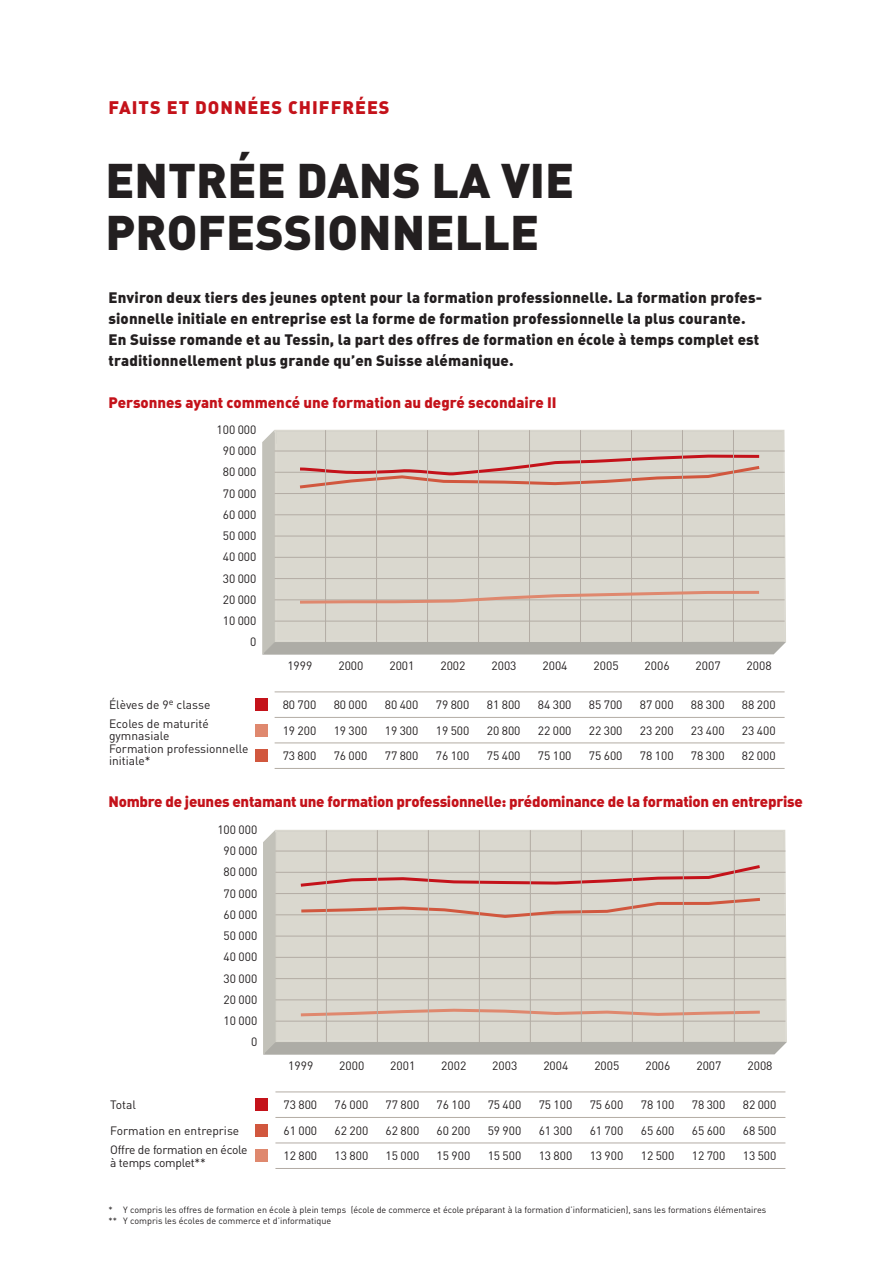
<style>
.page{position:relative;width:893px;height:1263px;background:#fff}
.page>*{position:absolute;margin:0;border:0;box-sizing:border-box;transform-origin:0 0}
.t1{font:48px/52.5px "DIN Black Alternate";color:#231f20}
.t2{font:18px "DIN Black Alternate";letter-spacing:.055em;color:#c4121a}
.t3{font:15px/21px "DIN Black Alternate";letter-spacing:.01em;color:#231f20}
.t4{font:15px "DIN Black Alternate";letter-spacing:-.015em;color:#c4121a}
.t5{font:12px/25.5px "DIN";color:#231f20;text-align:justify}
.t6{font:12px/13.5px "DIN";letter-spacing:-.02em;color:#231f20}
.t7{font:9px/10.5px "DIN Regular Alternate";color:#231f20}
</style>
<div class="page">
<div style="left:255px;top:698px;width:12px;height:13px;background:#c4121a"></div>
<div style="left:255px;top:724px;width:12px;height:12px;background:#df886e"></div>
<div style="left:255px;top:749px;width:12px;height:13px;background:#d1573e"></div>
<hr style="left:275px;top:692px;width:510px;height:1px;background:#b3aca4">
<hr style="left:275px;top:717px;width:510px;height:1px;background:#b3aca4">
<hr style="left:275px;top:743px;width:510px;height:1px;background:#b3aca4">
<hr style="left:275px;top:768px;width:510px;height:1px;background:#b3aca4">
<svg style="left:262px;top:430px;width:524px;height:225px;background:#d4cec5"></svg>
<div style="left:256px;top:1098px;width:12px;height:13px;background:#c4121a"></div>
<div style="left:256px;top:1124px;width:12px;height:12px;background:#d1573e"></div>
<div style="left:256px;top:1149px;width:12px;height:13px;background:#df886e"></div>
<hr style="left:275px;top:1092px;width:510px;height:1px;background:#b3aca4">
<hr style="left:275px;top:1117px;width:510px;height:1px;background:#b3aca4">
<hr style="left:275px;top:1143px;width:510px;height:1px;background:#b3aca4">
<hr style="left:275px;top:1168px;width:510px;height:1px;background:#b3aca4">
<svg style="left:263px;top:830px;width:524px;height:225px;background:#d5cec5"></svg>
<hr style="left:326px;top:830px;width:1px;height:212px;background:#b3aca4">
<hr style="left:377px;top:830px;width:1px;height:212px;background:#b3aca4">
<hr style="left:428px;top:830px;width:1px;height:212px;background:#b3aca4">
<hr style="left:479px;top:830px;width:1px;height:212px;background:#b3aca4">
<hr style="left:530px;top:830px;width:1px;height:212px;background:#b3aca4">
<hr style="left:581px;top:830px;width:1px;height:212px;background:#b3aca4">
<hr style="left:632px;top:830px;width:1px;height:212px;background:#b3aca4">
<hr style="left:683px;top:830px;width:1px;height:212px;background:#b3aca4">
<hr style="left:734px;top:830px;width:1px;height:212px;background:#b3aca4">
<h2 class="t2" style="left:108px;top:97px;width:283px">FAITS ET DONNÉES CHIFFRÉES</h2>
<h1 class="t1" style="left:105px;top:155px;width:471px">ENTRÉE DANS LA VIE<br>PROFESSIONNELLE</h1>
<p class="t3" style="left:108px;top:287px;width:655px">Environ deux tiers des jeunes optent pour la formation professionnelle. La formation profes&shy;sionnelle initiale en entreprise est la forme de formation professionnelle la plus courante.<br>En Suisse romande et au Tessin, la part des offres de formation en école à temps complet est traditionnellement plus grande qu’en Suisse alémanique.</p>
<p class="t4" style="left:108px;top:394px;width:450px">Personnes ayant commencé une formation au degré secondaire II</p>
<p class="t5" style="left:216px;top:419px;width:41px;line-height:21.3px;text-align:right">100 000<br>90 000<br>80 000<br>70 000<br>60 000<br>50 000<br>40 000<br>30 000<br>20 000<br>10 000<br>0</p>
<p class="t5" style="left:109px;top:692px;width:103px">Élèves de 9<sup>e</sup> classe</p>
<p class="t5" style="left:109px;top:743px;width:141px;line-height:12px">Formation professionnelle initiale*</p>
<p class="t5" style="left:109px;top:718px;width:101px;line-height:12px">Ecoles de maturité gymnasiale</p>
<p class="t5" style="left:287px;top:653px;width:27px">1999</p>
<p class="t5" style="left:338px;top:653px;width:27px">2000</p>
<p class="t5" style="left:389px;top:653px;width:27px">2001</p>
<p class="t5" style="left:440px;top:653px;width:27px">2002</p>
<p class="t5" style="left:491px;top:653px;width:27px">2003</p>
<p class="t5" style="left:542px;top:653px;width:27px">2004</p>
<p class="t5" style="left:593px;top:653px;width:27px">2005</p>
<p class="t5" style="left:645px;top:653px;width:27px">2006</p>
<p class="t5" style="left:283px;top:692px;width:35px">80 700<br>19 200<br>73 800</p>
<p class="t5" style="left:334px;top:692px;width:35px">80 000<br>19 300<br>76 000</p>
<p class="t5" style="left:385px;top:692px;width:35px">80 400<br>19 300<br>77 800</p>
<p class="t5" style="left:436px;top:692px;width:35px">79 800<br>19 500<br>76 100</p>
<p class="t5" style="left:487px;top:692px;width:35px">81 800<br>20 800<br>75 400</p>
<p class="t5" style="left:538px;top:692px;width:35px">84 300<br>22 000<br>75 100</p>
<p class="t5" style="left:589px;top:692px;width:35px">85 700<br>22 300<br>75 600</p>
<p class="t5" style="left:640px;top:692px;width:35px">87 000<br>23 200<br>78 100</p>
<p class="t5" style="left:696px;top:653px;width:27px">2007</p>
<p class="t5" style="left:691px;top:692px;width:35px">88 300<br>23 400<br>78 300</p>
<p class="t5" style="left:747px;top:653px;width:27px">2008</p>
<p class="t5" style="left:742px;top:692px;width:35px">88 200<br>23 400<br>82 000</p>
<p class="t4" style="left:108px;top:793px;width:696px">Nombre de jeunes entamant une formation professionnelle: prédominance de la formation en entreprise</p>
<p class="t5" style="left:217px;top:819px;width:41px;line-height:21.3px;text-align:right">100 000<br>90 000<br>80 000<br>70 000<br>60 000<br>50 000<br>40 000<br>30 000<br>20 000<br>10 000<br>0</p>
<p class="t5" style="left:696px;top:1053px;width:27px">2007</p>
<p class="t5" style="left:692px;top:1092px;width:35px">78 300<br>65 600<br>12 700</p>
<p class="t5" style="left:747px;top:1053px;width:27px">2008</p>
<p class="t5" style="left:743px;top:1092px;width:35px">82 000<br>68 500<br>13 500</p>
<p class="t5" style="left:288px;top:1053px;width:27px">1999</p>
<p class="t5" style="left:339px;top:1053px;width:27px">2000</p>
<p class="t5" style="left:390px;top:1053px;width:27px">2001</p>
<p class="t5" style="left:441px;top:1053px;width:27px">2002</p>
<p class="t5" style="left:492px;top:1053px;width:27px">2003</p>
<p class="t5" style="left:543px;top:1053px;width:27px">2004</p>
<p class="t5" style="left:594px;top:1053px;width:27px">2005</p>
<p class="t5" style="left:645px;top:1053px;width:27px">2006</p>
<p class="t5" style="left:284px;top:1092px;width:35px">73 800<br>61 000<br>12 800</p>
<p class="t5" style="left:335px;top:1092px;width:35px">76 000<br>62 200<br>13 800</p>
<p class="t5" style="left:386px;top:1092px;width:35px">77 800<br>62 800<br>15 000</p>
<p class="t5" style="left:437px;top:1092px;width:35px">76 100<br>60 200<br>15 900</p>
<p class="t5" style="left:488px;top:1092px;width:35px">75 400<br>59 900<br>15 500</p>
<p class="t5" style="left:539px;top:1092px;width:35px">75 100<br>61 300<br>13 800</p>
<p class="t5" style="left:590px;top:1092px;width:35px">75 600<br>61 700<br>13 900</p>
<p class="t5" style="left:641px;top:1092px;width:35px">78 100<br>65 600<br>12 500</p>
<p class="t5" style="left:110px;top:1092px;width:131px">Total<br>Formation en entreprise</p>
<p class="t6" style="left:110px;top:1143px;width:139px">Offre de formation en école à temps complet**</p>
<p class="t7" style="left:108px;top:1205px;width:659px">* Y compris les offres de formation en école à plein temps (école de commerce et école préparant à la formation d’informaticien), sans les formations élémentaires ** Y compris les écoles de commerce et d’informatique</p>
</div>
